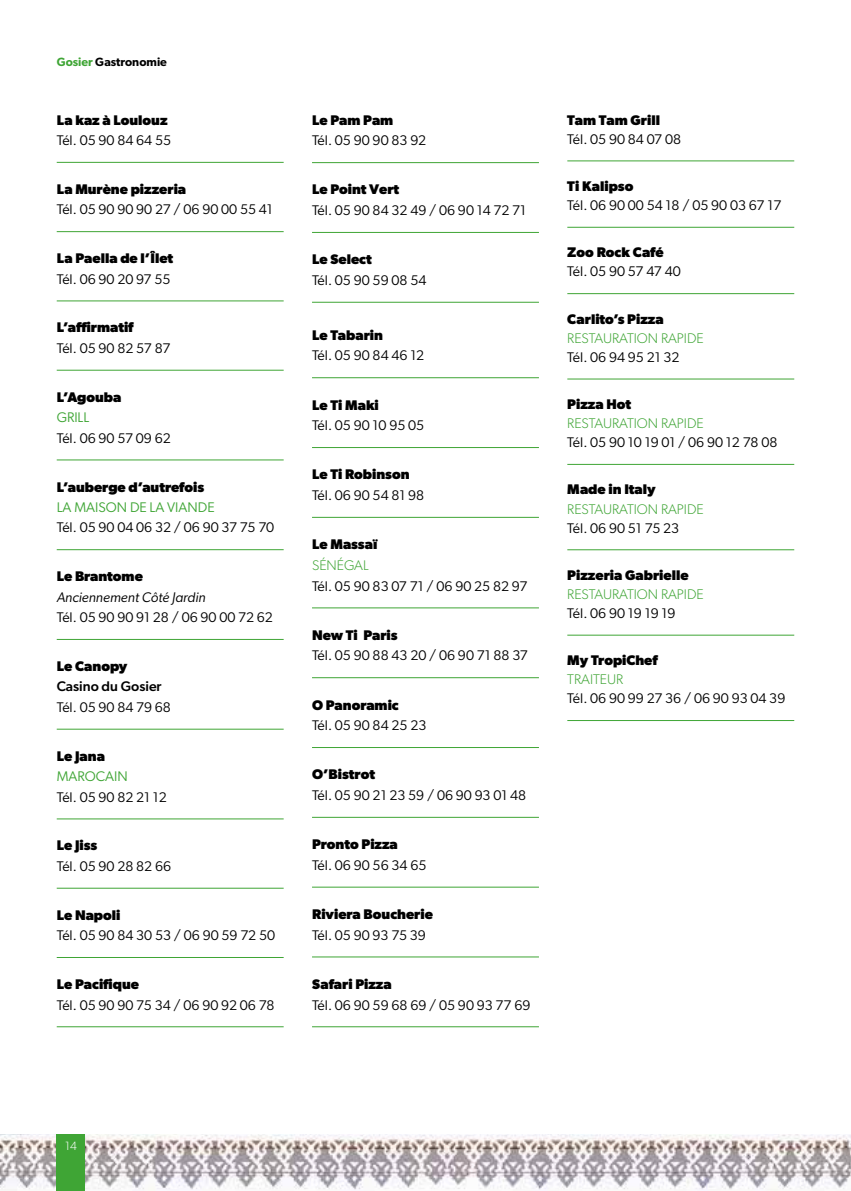
<style>
.page{position:relative;width:851px;height:1191px;background:#fff}
.page>*{position:absolute;margin:0;border:0;box-sizing:border-box;transform-origin:0 0}
.t1{font:14px "Gibson";color:#000}
.t2{font:700 14px "Gibson";color:#000}
.t3{font:300 14px "Gibson";color:#3fa535}
.t4{font:14px "Gibson";color:#3fa535}
.t5{font:italic 14px "Gibson";color:#000}
.t6{font:500 14px "Gibson";color:#000}
.t7{font:600 12px "Gibson";color:#000}
.t8{font:300 12px "Gibson";color:#fff}
.s1{color:#3fa535}
</style>
<div class="page">
<img style="left:0;top:1134px;width:850px;height:57px">
<div style="left:57px;top:1134px;width:28px;height:57px;background:#3fa535"></div>
<hr style="left:57px;top:162px;width:226px;height:1px;background:#3fa535">
<hr style="left:57px;top:231px;width:226px;height:1px;background:#3fa535">
<hr style="left:57px;top:300px;width:226px;height:1px;background:#3fa535">
<hr style="left:57px;top:370px;width:226px;height:1px;background:#3fa535">
<hr style="left:57px;top:459px;width:226px;height:1px;background:#3fa535">
<hr style="left:57px;top:549px;width:226px;height:1px;background:#3fa535">
<hr style="left:57px;top:639px;width:226px;height:1px;background:#3fa535">
<hr style="left:57px;top:729px;width:226px;height:1px;background:#3fa535">
<hr style="left:57px;top:818px;width:226px;height:1px;background:#3fa535">
<hr style="left:57px;top:888px;width:226px;height:1px;background:#3fa535">
<hr style="left:57px;top:957px;width:226px;height:1px;background:#3fa535">
<hr style="left:57px;top:1026px;width:226px;height:1px;background:#3fa535">
<hr style="left:312px;top:162px;width:227px;height:1px;background:#3fa535">
<hr style="left:312px;top:232px;width:227px;height:1px;background:#3fa535">
<hr style="left:312px;top:302px;width:227px;height:1px;background:#3fa535">
<hr style="left:312px;top:377px;width:227px;height:1px;background:#3fa535">
<hr style="left:312px;top:447px;width:227px;height:1px;background:#3fa535">
<hr style="left:312px;top:517px;width:227px;height:1px;background:#3fa535">
<hr style="left:312px;top:607px;width:227px;height:1px;background:#3fa535">
<hr style="left:312px;top:677px;width:227px;height:1px;background:#3fa535">
<hr style="left:312px;top:747px;width:227px;height:1px;background:#3fa535">
<hr style="left:312px;top:817px;width:227px;height:1px;background:#3fa535">
<hr style="left:312px;top:886px;width:227px;height:1px;background:#3fa535">
<hr style="left:312px;top:956px;width:227px;height:1px;background:#3fa535">
<hr style="left:312px;top:1026px;width:227px;height:1px;background:#3fa535">
<hr style="left:567px;top:161px;width:227px;height:1px;background:#3fa535">
<hr style="left:567px;top:227px;width:227px;height:1px;background:#3fa535">
<hr style="left:567px;top:293px;width:227px;height:1px;background:#3fa535">
<hr style="left:567px;top:379px;width:227px;height:1px;background:#3fa535">
<hr style="left:567px;top:464px;width:227px;height:1px;background:#3fa535">
<hr style="left:567px;top:549px;width:227px;height:1px;background:#3fa535">
<hr style="left:567px;top:635px;width:227px;height:1px;background:#3fa535">
<hr style="left:567px;top:720px;width:227px;height:1px;background:#3fa535">
<p class="t7" style="left:57px;top:55px;width:112px"><span class="s1">Gosier</span> Gastronomie</p>
<p class="t2" style="left:57px;top:111px;width:112px">La kaz à Loulouz</p>
<p class="t1" style="left:57px;top:132px;width:116px">Tél. 05 90 84 64 55</p>
<p class="t2" style="left:57px;top:181px;width:131px">La Murène pizzeria</p>
<p class="t1" style="left:57px;top:201px;width:217px">Tél. 05 90 90 90 27 / 06 90 00 55 41</p>
<p class="t2" style="left:57px;top:250px;width:118px">La Paella de l’Îlet</p>
<p class="t1" style="left:57px;top:270px;width:115px">Tél. 06 90 20 97 55</p>
<p class="t2" style="left:57px;top:319px;width:78px">L’affirmatif</p>
<p class="t1" style="left:57px;top:340px;width:115px">Tél. 05 90 82 57 87</p>
<p class="t2" style="left:57px;top:388px;width:66px">L’Agouba</p>
<p class="t4" style="left:57px;top:409px;width:34px">GRILL</p>
<p class="t1" style="left:57px;top:429px;width:115px">Tél. 06 90 57 09 62</p>
<p class="t2" style="left:57px;top:478px;width:149px">L’auberge d’autrefois</p>
<p class="t4" style="left:57px;top:499px;width:159px">LA MAISON DE LA VIANDE</p>
<p class="t1" style="left:57px;top:519px;width:219px">Tél. 05 90 04 06 32 / 06 90 37 75 70</p>
<p class="t2" style="left:57px;top:568px;width:88px">Le Brantome</p>
<p class="t5" style="left:57px;top:588px;width:150px">Anciennement Côté Jardin</p>
<p class="t1" style="left:57px;top:609px;width:218px">Tél. 05 90 90 91 28 / 06 90 00 72 62</p>
<p class="t2" style="left:57px;top:658px;width:72px">Le Canopy</p>
<p class="t6" style="left:57px;top:678px;width:106px">Casino du Gosier</p>
<p class="t1" style="left:57px;top:698px;width:116px">Tél. 05 90 84 79 68</p>
<p class="t2" style="left:57px;top:747px;width:50px">Le Jana</p>
<p class="t4" style="left:57px;top:768px;width:73px">MAROCAIN</p>
<p class="t1" style="left:57px;top:788px;width:112px">Tél. 05 90 82 21 12</p>
<p class="t2" style="left:57px;top:837px;width:42px">Le Jiss</p>
<p class="t1" style="left:57px;top:857px;width:116px">Tél. 05 90 28 82 66</p>
<p class="t2" style="left:57px;top:906px;width:65px">Le Napoli</p>
<p class="t1" style="left:57px;top:927px;width:220px">Tél. 05 90 84 30 53 / 06 90 59 72 50</p>
<p class="t2" style="left:57px;top:976px;width:84px">Le Pacifique</p>
<p class="t1" style="left:57px;top:996px;width:219px">Tél. 05 90 90 75 34 / 06 90 92 06 78</p>
<p class="t2" style="left:312px;top:111px;width:83px">Le Pam Pam</p>
<p class="t1" style="left:312px;top:132px;width:116px">Tél. 05 90 90 83 92</p>
<p class="t2" style="left:312px;top:181px;width:89px">Le Point Vert</p>
<p class="t1" style="left:312px;top:202px;width:216px">Tél. 05 90 84 32 49 / 06 90 14 72 71</p>
<p class="t2" style="left:312px;top:251px;width:61px">Le Select</p>
<p class="t1" style="left:312px;top:272px;width:116px">Tél. 05 90 59 08 54</p>
<p class="t2" style="left:312px;top:326px;width:72px">Le Tabarin</p>
<p class="t1" style="left:312px;top:347px;width:114px">Tél. 05 90 84 46 12</p>
<p class="t2" style="left:312px;top:396px;width:68px">Le Ti Maki</p>
<p class="t1" style="left:312px;top:417px;width:114px">Tél. 05 90 10 95 05</p>
<p class="t2" style="left:312px;top:466px;width:99px">Le Ti Robinson</p>
<p class="t1" style="left:312px;top:487px;width:114px">Tél. 06 90 54 81 98</p>
<p class="t2" style="left:312px;top:536px;width:67px">Le Massaï</p>
<p class="t3" style="left:312px;top:556px;width:58px">SÉNÉGAL</p>
<p class="t1" style="left:312px;top:577px;width:217px">Tél. 05 90 83 07 71 / 06 90 25 82 97</p>
<p class="t2" style="left:312px;top:626px;width:87px">New Ti Paris</p>
<p class="t1" style="left:312px;top:647px;width:217px">Tél. 05 90 88 43 20 / 06 90 71 88 37</p>
<p class="t2" style="left:312px;top:696px;width:88px">O Panoramic</p>
<p class="t1" style="left:312px;top:717px;width:116px">Tél. 05 90 84 25 23</p>
<p class="t2" style="left:312px;top:766px;width:65px">O’Bistrot</p>
<p class="t1" style="left:312px;top:787px;width:216px">Tél. 05 90 21 23 59 / 06 90 93 01 48</p>
<p class="t2" style="left:312px;top:836px;width:87px">Pronto Pizza</p>
<p class="t1" style="left:312px;top:856px;width:116px">Tél. 06 90 56 34 65</p>
<p class="t2" style="left:312px;top:906px;width:122px">Riviera Boucherie</p>
<p class="t1" style="left:312px;top:926px;width:115px">Tél. 05 90 93 75 39</p>
<p class="t2" style="left:312px;top:975px;width:81px">Safari Pizza</p>
<p class="t1" style="left:312px;top:996px;width:220px">Tél. 06 90 59 68 69 / 05 90 93 77 69</p>
<p class="t2" style="left:567px;top:111px;width:94px">Tam Tam Grill</p>
<p class="t1" style="left:567px;top:130px;width:115px">Tél. 05 90 84 07 08</p>
<p class="t2" style="left:567px;top:178px;width:68px">Ti Kalipso</p>
<p class="t1" style="left:567px;top:197px;width:215px">Tél. 06 90 00 54 18 / 05 90 03 67 17</p>
<p class="t2" style="left:567px;top:244px;width:98px">Zoo Rock Café</p>
<p class="t1" style="left:567px;top:263px;width:115px">Tél. 05 90 57 47 40</p>
<p class="t2" style="left:567px;top:310px;width:98px">Carlito’s Pizza</p>
<p class="t3" style="left:567px;top:329px;width:138px">RESTAURATION RAPIDE</p>
<p class="t1" style="left:567px;top:348px;width:114px">Tél. 06 94 95 21 32</p>
<p class="t2" style="left:567px;top:396px;width:65px">Pizza Hot</p>
<p class="t3" style="left:567px;top:415px;width:138px">RESTAURATION RAPIDE</p>
<p class="t1" style="left:567px;top:434px;width:211px">Tél. 05 90 10 19 01 / 06 90 12 78 08</p>
<p class="t2" style="left:567px;top:481px;width:90px">Made in Italy</p>
<p class="t3" style="left:567px;top:500px;width:138px">RESTAURATION RAPIDE</p>
<p class="t1" style="left:567px;top:519px;width:113px">Tél. 06 90 51 75 23</p>
<p class="t2" style="left:567px;top:566px;width:123px">Pizzeria Gabrielle</p>
<p class="t3" style="left:567px;top:585px;width:138px">RESTAURATION RAPIDE</p>
<p class="t1" style="left:567px;top:604px;width:110px">Tél. 06 90 19 19 19</p>
<p class="t2" style="left:567px;top:652px;width:92px">My TropiChef</p>
<p class="t3" style="left:567px;top:671px;width:57px">TRAITEUR</p>
<p class="t1" style="left:567px;top:690px;width:219px">Tél. 06 90 99 27 36 / 06 90 93 04 39</p>
<p class="t8" style="left:65px;top:1138px;width:13px">14</p>
</div>
